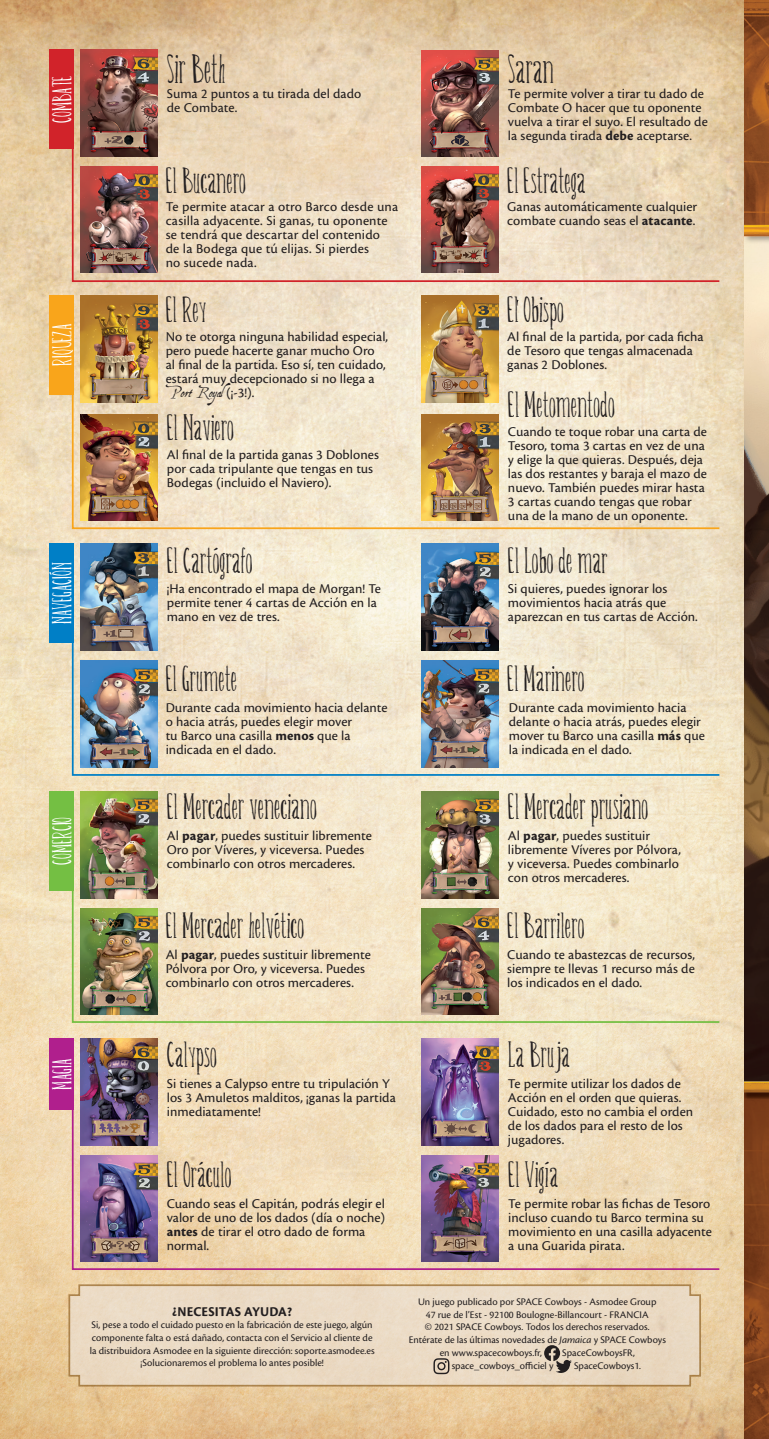
<style>
.page{position:relative;width:769px;height:1439px;background:#fff}
.page>*{position:absolute;margin:0;border:0;box-sizing:border-box;transform-origin:0 0}
.t1{font:31.5px "Belisaplumillamanual";color:#231f20}
.T2{font:28px "Belisaplumillamanual";color:#231f20}
.T3{font:21px "Belisaplumillamanual";color:#fff}
.Character_Text{font:14px/14px "Cronos Pro Capt";color:#231f20}
.Titre{font:14px "Cronos Pro Bold Capt";letter-spacing:.005em;color:#231f20;scale:.96 1}
.Texte_courant{font:10.5px/12.6px "Cronos Pro";color:#231f20}
.s1{font-family:"Aquiline Two"}
.s2{font-family:"Cronos Pro Bold Capt"}
.s3{font-style:italic}
</style>
<div class="page">
<img style="left:0;top:0;width:744px;height:1439px">
<img style="left:744px;top:279px;width:25px;height:680px">
<div style="left:742px;top:0;width:27px;height:279px;background:#231f20;opacity:.4"></div>
<img style="left:744px;top:0;width:25px;height:270px">
<img style="left:744px;top:959px;width:25px;height:480px">
<img style="left:421px;top:1038px;width:77px;height:68px">
<img style="left:421px;top:544px;width:77px;height:69px">
<img style="left:421px;top:50px;width:77px;height:68px">
<img style="left:421px;top:296px;width:77px;height:69px">
<svg style="left:516px;top:300px;width:3px;height:6px"></svg>
<img style="left:421px;top:791px;width:77px;height:68px">
<img style="left:81px;top:1038px;width:77px;height:68px">
<img style="left:81px;top:544px;width:77px;height:69px">
<img style="left:81px;top:50px;width:77px;height:68px">
<img style="left:81px;top:296px;width:77px;height:69px">
<img style="left:81px;top:791px;width:77px;height:68px">
<div style="left:50px;top:50px;width:24px;height:99px;background:#d1232a"></div>
<div style="left:50px;top:295px;width:24px;height:99px;background:#f9a51b"></div>
<div style="left:50px;top:544px;width:24px;height:99px;background:#007fc6"></div>
<div style="left:50px;top:791px;width:24px;height:99px;background:#74bf43"></div>
<div style="left:50px;top:1038px;width:24px;height:71px;background:#b01f8d"></div>
<svg style="left:71px;top:118px;width:650px;height:165px;background:#d6b9a2"></svg>
<img style="left:71px;top:365px;width:650px;height:165px">
<img style="left:71px;top:613px;width:650px;height:163px">
<img style="left:71px;top:859px;width:650px;height:164px">
<img style="left:71px;top:1106px;width:650px;height:165px">
<svg style="left:68px;top:1283px;width:634px;height:104px;background:#e8d6be"></svg>
<svg style="left:433px;top:1358px;width:16px;height:16px"></svg>
<svg style="left:544px;top:1345px;width:28px;height:28px"></svg>
<p class="T3" style="left:49px;top:123px;width:49px;rotate:-90deg">COMBATE</p>
<p class="T3" style="left:49px;top:366px;width:44px;rotate:-90deg">RIQUEZA</p>
<p class="T3" style="left:49px;top:624px;width:63px;rotate:-90deg">NAVEGACIÓN</p>
<p class="T3" style="left:49px;top:865px;width:50px;rotate:-90deg">COMERCIO</p>
<p class="t1" style="left:167px;top:49px;width:60px">Sir Beth</p>
<p class="Character_Text" style="left:167px;top:87px;width:196px">Suma 2 puntos a tu tirada del dado de Combate.</p>
<p class="T2" style="left:166px;top:163px;width:82px">El Bucanero</p>
<p class="Character_Text" style="left:166px;top:200px;width:234px">Te permite atacar a otro Barco desde una casilla adyacente. Si ganas, tu oponente se tendrá que descartar del contenido<br>de la Bodega que tú elijas. Si pierdes<br>no sucede nada.</p>
<p class="T2" style="left:166px;top:293px;width:42px">El Rey</p>
<p class="Character_Text" style="left:166px;top:330px;width:224px">No te otorga ninguna habilidad especial, pero puede hacerte ganar mucho Oro<br>al final de la partida. Eso sí, ten cuidado, estará muy decepcionado si no llega a <span class="s1">Port Royal</span>(¡-3!).</p>
<p class="T2" style="left:167px;top:410px;width:69px">El Naviero</p>
<p class="Character_Text" style="left:167px;top:448px;width:214px">Al final de la partida ganas 3 Doblones por cada tripulante que tengas en tus<br>Bodegas (incluido el Naviero).</p>
<p class="T2" style="left:167px;top:543px;width:87px">El Cartógrafo</p>
<p class="Character_Text" style="left:167px;top:582px;width:216px">¡Ha encontrado el mapa de Morgan! Te permite tener 4 cartas de Acción en la mano en vez de tres.</p>
<p class="T2" style="left:166px;top:661px;width:73px">El Grumete</p>
<p class="Character_Text" style="left:166px;top:700px;width:223px">Durante cada movimiento hacia delante o hacia atrás, puedes elegir mover<br>tu Barco una casilla <span class="s2">menos</span> que la indicada en el dado.</p>
<p class="T2" style="left:167px;top:789px;width:151px">El Mercader veneciano</p>
<p class="Character_Text" style="left:167px;top:828px;width:207px">Al <span class="s2">pagar</span>, puedes sustituir libremente<br>Oro por Víveres, y viceversa. Puedes combinarlo con otros mercaderes.</p>
<p class="T2" style="left:166px;top:908px;width:140px">El Mercader helvético</p>
<p class="Character_Text" style="left:166px;top:947px;width:207px">Al <span class="s2">pagar</span>, puedes sustituir libremente<br>Pólvora por Oro, y viceversa. Puedes combinarlo con otros mercaderes.</p>
<p class="t1" style="left:508px;top:49px;width:48px">Saran</p>
<p class="Character_Text" style="left:508px;top:87px;width:201px">Te permite volver a tirar tu dado de Combate O hacer que tu oponente vuelva a tirar el suyo. El resultado de la segunda tirada <span class="s2">debe</span> aceptarse.</p>
<p class="T2" style="left:507px;top:163px;width:80px">El Estratega</p>
<p class="Character_Text" style="left:507px;top:200px;width:191px">Ganas automáticamente cualquier combate cuando seas el <span class="s2">atacante</span>.</p>
<p class="T2" style="left:507px;top:293px;width:58px">El Obispo</p>
<p class="Character_Text" style="left:507px;top:330px;width:198px">Al final de la partida, por cada ficha de Tesoro que tengas almacenada ganas 2 Doblones.</p>
<p class="T2" style="left:508px;top:387px;width:108px">El Metomentodo</p>
<p class="Character_Text" style="left:508px;top:425px;width:201px">Cuando te toque robar una carta de Tesoro, toma 3 cartas en vez de una y elige la que quieras. Después, deja las dos restantes y baraja el mazo de nuevo. También puedes mirar hasta 3 cartas cuando tengas que robar una de la mano de un oponente.</p>
<p class="T2" style="left:508px;top:543px;width:101px">El Lobo de mar</p>
<p class="Character_Text" style="left:508px;top:582px;width:191px">Si quieres, puedes ignorar los movimientos hacia atrás que aparezcan en tus cartas de Acción.</p>
<p class="T2" style="left:507px;top:661px;width:79px">El Marinero</p>
<p class="Character_Text" style="left:509px;top:700px;width:198px">Durante cada movimiento hacia delante o hacia atrás, puedes elegir mover tu Barco una casilla <span class="s2">más</span> que la indicada en el dado.</p>
<p class="T2" style="left:508px;top:789px;width:142px">El Mercader prusiano</p>
<p class="Character_Text" style="left:508px;top:828px;width:174px">Al <span class="s2">pagar</span>, puedes sustituir libremente Víveres por Pólvora, y viceversa. Puedes combinarlo con otros mercaderes.</p>
<p class="T2" style="left:507px;top:908px;width:79px">El Barrilero</p>
<p class="Character_Text" style="left:507px;top:947px;width:189px;text-align:justify">Cuando te abastezcas de recursos, siempre te llevas 1 recurso más de los indicados en el dado.</p>
<p class="T3" style="left:49px;top:1089px;width:32px;rotate:-90deg">MAGIA</p>
<p class="T2" style="left:167px;top:1037px;width:52px">Calypso</p>
<p class="Character_Text" style="left:167px;top:1077px;width:230px">Si tienes a Calypso entre tu tripulación Y los 3 Amuletos malditos, ¡ganas la partida inmediatamente!</p>
<p class="T2" style="left:167px;top:1157px;width:66px">El Oráculo</p>
<p class="Character_Text" style="left:167px;top:1196px;width:220px">Cuando seas el Capitán, podrás elegir el valor de uno de los dados (día o noche) <span class="s2">antes</span> de tirar el otro dado de forma normal.</p>
<p class="T2" style="left:508px;top:1037px;width:64px">La Bruja</p>
<p class="Character_Text" style="left:508px;top:1077px;width:187px">Te permite utilizar los dados de<br>Acción en el orden que quieras.<br>Cuidado, esto no cambia el orden de los dados para el resto de los jugadores.</p>
<p class="T2" style="left:508px;top:1157px;width:51px">El Vigía</p>
<p class="Character_Text" style="left:508px;top:1196px;width:205px">Te permite robar las fichas de Tesoro incluso cuando tu Barco termina su movimiento en una casilla adyacente a una Guarida pirata.</p>
<p class="Titre" style="left:172px;top:1303px;width:126px">¿NECESITAS AYUDA?</p>
<p class="Texte_courant" style="left:92px;top:1318px;width:283px">Si, pese a todo el cuidado puesto en la fabricación de este juego, algún</p>
<p class="Texte_courant" style="left:90px;top:1331px;width:286px">componente falta o está dañado, contacta con el Servicio al cliente de la distribuidora Asmodee en la siguiente dirección: soporte.asmodee.es</p>
<p class="Texte_courant" style="left:140px;top:1356px;width:185px">¡Solucionaremos el problema lo antes posible!</p>
<p class="Texte_courant" style="left:418px;top:1295px;width:240px">Un juego publicado por SPACE Cowboys - Asmodee Group</p>
<p class="Texte_courant" style="left:426px;top:1308px;width:224px">47 rue de l’Est - 92100 Boulogne-Billancourt - FRANCIA</p>
<p class="Texte_courant" style="left:425px;top:1321px;width:226px">© 2021 SPACE Cowboys. Todos los derechos reservados.</p>
<p class="Texte_courant" style="left:409px;top:1333px;width:259px">Entérate de las últimas novedades de <span class="s3">Jamaica</span> y SPACE Cowboys</p>
<p class="Texte_courant" style="left:440px;top:1346px;width:104px">en www.spacecowboys.fr,</p>
<p class="Texte_courant" style="left:562px;top:1346px;width:74px">SpaceCowboysFR,</p>
<p class="Texte_courant" style="left:452px;top:1359px;width:103px">space_cowboys_officiel y</p>
<p class="Texte_courant" style="left:574px;top:1359px;width:69px">SpaceCowboys1.</p>
</div>
